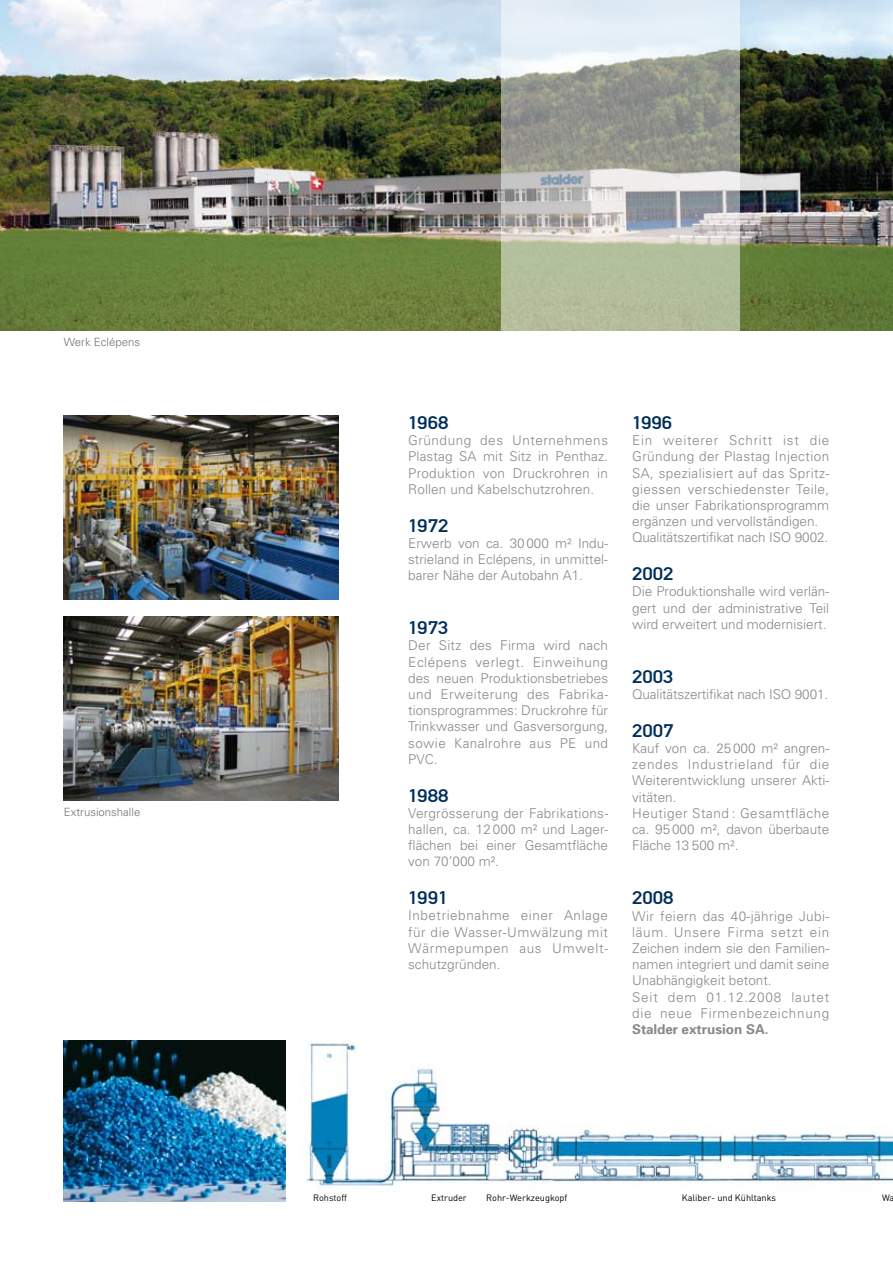
<style>
.page{position:relative;width:893px;height:1263px;background:#fff}
.page>*{position:absolute;margin:0;border:0;box-sizing:border-box;transform-origin:0 0}
.t1{font:18px "DIN Mittelschrift Alternate";color:#002f5c;scale:1.2 1}
.t2{font:300 13.5px/16.2px "Univers";color:#87888a;text-align:justify}
.t3{font:300 13.5px/16.2px "Univers";letter-spacing:.03em;color:#87888a}
.t4{font:700 13.5px "Univers";color:#87888a}
.t5{font:300 11.4px "Univers";color:#707173}
.t6{font:9.15px "DIN";color:#000}
</style>
<div class="page">
<img style="left:306px;top:1043px;width:587px;height:143px">
<img style="left:0;top:0;width:893px;height:330px">
<img style="left:64px;top:415px;width:275px;height:184px">
<img style="left:64px;top:1041px;width:222px;height:160px">
<svg style="left:502px;top:0;width:238px;height:331px;background:#b6bbb1"></svg>
<img style="left:64px;top:616px;width:275px;height:184px">
<p class="t5" style="left:64px;top:335px;width:78px">Werk Eclépens</p>
<p class="t5" style="left:64px;top:805px;width:78px">Extrusionshalle</p>
<h1 class="t1" style="left:408px;top:412px;width:35px">1968</h1>
<p class="t2" style="left:408px;top:432px;width:201px">Gründung des Unternehmens Plastag SA mit Sitz in Penthaz.<br>Produktion von Druckrohren in Rollen und Kabelschutzrohren.</p>
<h1 class="t1" style="left:408px;top:515px;width:35px">1972</h1>
<p class="t2" style="left:408px;top:534px;width:201px">Erwerb von ca. 30000 m² Indu&shy;strieland in Eclépens, in unmittel&shy;barer Nähe der Autobahn A1.</p>
<h1 class="t1" style="left:408px;top:617px;width:35px">1973</h1>
<p class="t2" style="left:408px;top:637px;width:201px">Der Sitz des Firma wird nach Eclépens verlegt. Einweihung des neuen Produktionsbetriebes und Erweiterung des Fabrika&shy;tionsprogrammes: Druckrohre für Trinkwasser und Gasversorgung, sowie Kanalrohre aus PE und PVC.</p>
<h1 class="t1" style="left:408px;top:785px;width:35px">1988</h1>
<p class="t2" style="left:408px;top:804px;width:201px">Vergrösserung der Fabrikations&shy;hallen, ca. 12 000 m² und Lager&shy;flächen bei einer Gesamtfläche von 70’000 m².</p>
<h1 class="t1" style="left:408px;top:887px;width:35px">1991</h1>
<p class="t2" style="left:408px;top:907px;width:201px">Inbetriebnahme einer Anlage für die Wasser-Umwälzung mit Wärmepumpen aus Umwelt&shy;schutzgründen.</p>
<h1 class="t1" style="left:632px;top:412px;width:35px">1996</h1>
<p class="t3" style="left:632px;top:432px;width:199px">Ein weiterer Schritt ist die<br>Gründung der Plastag Injection<br>SA, spezialisiert auf das Spritz&shy;giessen verschiedenster Teile, die unser Fabrikationsprogramm ergänzen und vervollständigen.<br>Qualitätszertifikat nach ISO 9002.</p>
<h1 class="t1" style="left:632px;top:563px;width:36px">2002</h1>
<p class="t2" style="left:632px;top:583px;width:199px">Die Produktionshalle wird verlän&shy;gert und der administrative Teil wird erweitert und modernisiert.</p>
<h1 class="t1" style="left:632px;top:666px;width:36px">2003</h1>
<p class="t2" style="left:632px;top:686px;width:197px">Qualitätszertifikat nach ISO 9001.</p>
<h1 class="t1" style="left:632px;top:720px;width:36px">2007</h1>
<p class="t2" style="left:632px;top:740px;width:199px;text-align:left">Kauf von ca. 25000 m² angren&shy;zendes Industrieland für die<br>Weiterentwicklung unserer Akti&shy;vitäten.<br>Heutiger Stand : Gesamtfläche ca. 95000 m², davon überbaute<br>Fläche 13 500 m².</p>
<h1 class="t1" style="left:632px;top:887px;width:36px">2008</h1>
<p class="t3" style="left:632px;top:907px;width:199px">Wir feiern das 40-jährige Jubi&shy;läum. Unsere Firma setzt ein<br>Zeichen indem sie den Familien&shy;namen integriert und damit seine<br>Unabhängigkeit betont.<br>Seit dem 01.12.2008 lautet die neue Firmenbezeichnung</p>
<p class="t4" style="left:632px;top:1020px;width:138px">Stalder extrusion SA.</p>
<p class="t6" style="left:313px;top:1192px;width:35px">Rohstoff</p>
<p class="t6" style="left:431px;top:1192px;width:37px">Extruder</p>
<p class="t6" style="left:486px;top:1192px;width:83px">Rohr-Werkzeugkopf</p>
<p class="t6" style="left:682px;top:1192px;width:96px">Kaliber- und Kühltanks</p>
<p class="t6" style="left:882px;top:1192px;width:14px">Wa</p>
</div>
